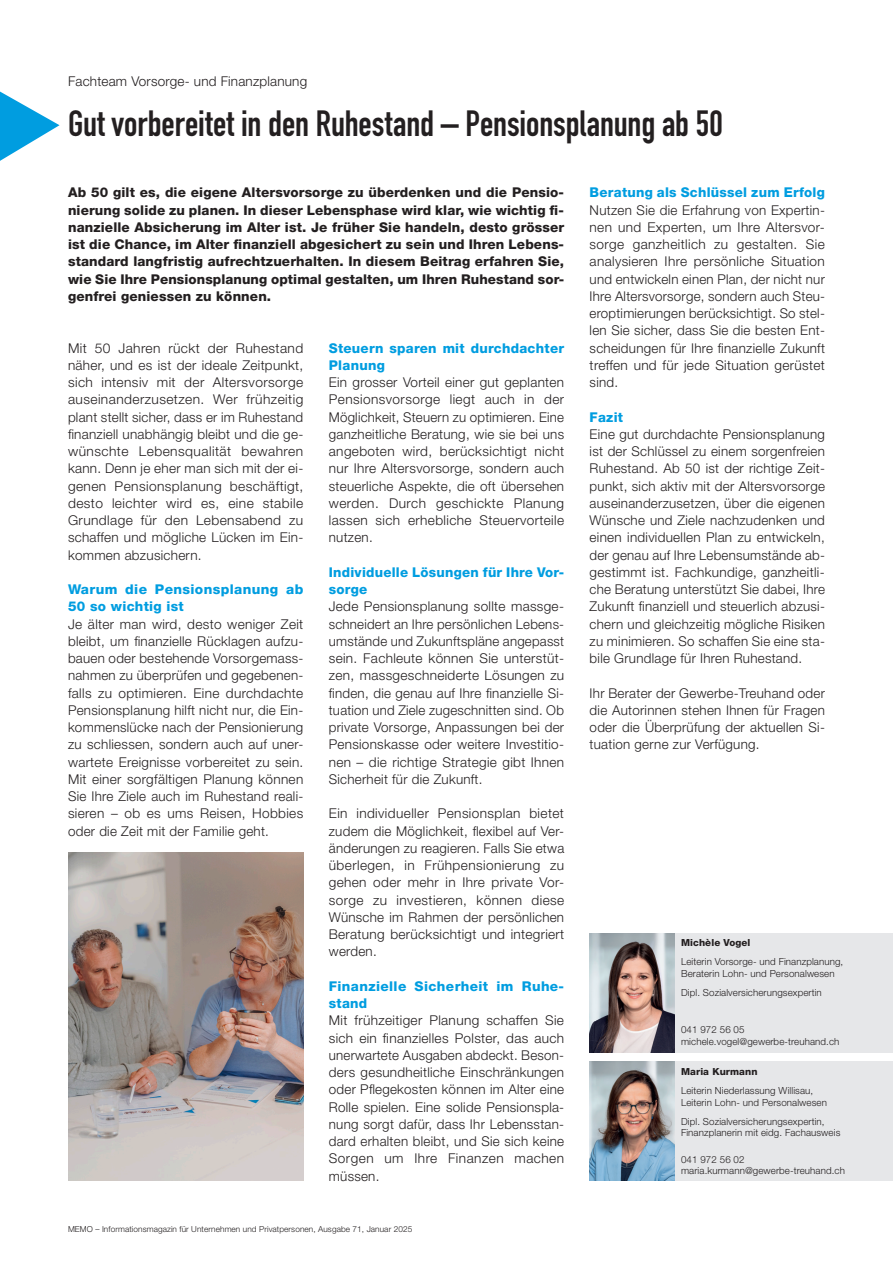
<style>
.page{position:relative;width:893px;height:1263px;background:#fff}
.page>*{position:absolute;margin:0;border:0;box-sizing:border-box;transform-origin:0 0}
._02_Titel{font:36px "DIN Engschrift Std";letter-spacing:-.005em;color:#231f20}
._04_Grundtext{font:300 13.5px/17.2px "Helvetica Neue LT Pro";letter-spacing:.02em;color:#231f20;text-align:justify}
._03_Lead{font:800 13.5px/17.2px "Helvetica Neue LT Pro";letter-spacing:.01em;color:#231f20;text-align:justify}
._04_Grundtext-2{font:800 13.5px/17.2px "Helvetica Neue LT Pro";letter-spacing:.02em;color:#009de0}
._01_Rubrik{font:300 13.5px "Helvetica Neue LT Std";letter-spacing:.015em;color:#231f20}
._06_Autor{font:300 9.75px/11.7px "Helvetica Neue LT Std";letter-spacing:.01em;color:#231f20}
._06_Autor_Name{font:300 9.75px/11.7px "Helvetica Neue LT Std";letter-spacing:.01em;color:#231f20}
._06_Autor_Name-2{font:800 9.75px "Helvetica Neue LT Pro";letter-spacing:.01em;color:#231f20}
.t1{font:300 8.25px "Helvetica Neue LT Pro";letter-spacing:.01em;color:#231f20}
</style>
<div class="page">
<svg style="left:0;top:92px;width:60px;height:69px"></svg>
<div style="left:675px;top:1061px;width:218px;height:120px;background:#e6e7e9"></div>
<img style="left:590px;top:1061px;width:85px;height:120px">
<img style="left:68px;top:853px;width:235px;height:328px">
<div style="left:675px;top:933px;width:218px;height:119px;background:#e6e7e9"></div>
<img style="left:590px;top:933px;width:85px;height:119px">
<p class="_01_Rubrik" style="left:68px;top:73px;width:241px">Fachteam Vorsorge- und Finanzplanung</p>
<p class="_02_Titel" style="left:68px;top:102px;width:656px">Gut vorbereitet in den Ruhestand – Pensionsplanung ab 50</p>
<p class="_03_Lead" style="left:68px;top:184px;width:498px">Ab 50 gilt es, die eigene Altersvorsorge zu überdenken und die Pensio&shy;nierung solide zu planen. In dieser Lebensphase wird klar, wie wichtig fi&shy;nanzielle Absicherung im Alter ist. Je früher Sie handeln, desto grösser ist die Chance, im Alter finanziell abgesichert zu sein und Ihren Lebens&shy;standard langfristig aufrechtzuerhalten. In diesem Beitrag erfahren Sie, wie Sie Ihre Pensionsplanung optimal gestalten, um Ihren Ruhestand sor&shy;genfrei geniessen zu können.</p>
<p class="_04_Grundtext-2" style="left:590px;top:184px;width:237px">Beratung als Schlüssel zum Erfolg</p>
<p class="_04_Grundtext" style="left:590px;top:201px;width:237px">Nutzen Sie die Erfahrung von Expertin&shy;nen und Experten, um Ihre Altersvor&shy;sorge ganzheitlich zu gestalten. Sie analysieren Ihre persönliche Situation und entwickeln einen Plan, der nicht nur Ihre Altersvorsorge, sondern auch Steu&shy;eroptimierungen berücksichtigt. So stel&shy;len Sie sicher, dass Sie die besten Ent&shy;scheidungen für Ihre finanzielle Zukunft treffen und für jede Situation gerüstet sind.</p>
<p class="_04_Grundtext-2" style="left:590px;top:408px;width:35px">Fazit</p>
<p class="_04_Grundtext" style="left:590px;top:425px;width:237px">Eine gut durchdachte Pensionsplanung ist der Schlüssel zu einem sorgenfreien Ruhestand. Ab 50 ist der richtige Zeit&shy;punkt, sich aktiv mit der Altersvorsorge auseinanderzusetzen, über die eigenen Wünsche und Ziele nachzudenken und einen individuellen Plan zu entwickeln, der genau auf Ihre Lebensumstände ab&shy;gestimmt ist. Fachkundige, ganzheitli&shy;che Beratung unterstützt Sie dabei, Ihre Zukunft finanziell und steuerlich abzusi&shy;chern und gleichzeitig mögliche Risiken zu minimieren. So schaffen Sie eine sta&shy;bile Grundlage für Ihren Ruhestand.</p>
<p class="_04_Grundtext" style="left:590px;top:684px;width:237px">Ihr Berater der Gewerbe-Treuhand oder die Autorinnen stehen Ihnen für Fragen oder die Überprüfung der aktuellen Si&shy;tuation gerne zur Verfügung.</p>
<p class="_04_Grundtext-2" style="left:329px;top:339px;width:237px">Steuern sparen mit durchdachter<br>Planung</p>
<p class="_04_Grundtext" style="left:329px;top:373px;width:237px">Ein grosser Vorteil einer gut geplanten Pensionsvorsorge liegt auch in der Möglichkeit, Steuern zu optimieren. Eine ganzheitliche Beratung, wie sie bei uns angeboten wird, berücksichtigt nicht nur Ihre Altersvorsorge, sondern auch steuerliche Aspekte, die oft übersehen werden. Durch geschickte Planung lassen sich erhebliche Steuervorteile nutzen.</p>
<p class="_04_Grundtext-2" style="left:329px;top:563px;width:237px">Individuelle Lösungen für Ihre Vor&shy;sorge</p>
<p class="_04_Grundtext" style="left:329px;top:598px;width:237px">Jede Pensionsplanung sollte massge&shy;schneidert an Ihre persönlichen Lebens&shy;umstände und Zukunftspläne angepasst sein. Fachleute können Sie unterstüt&shy;zen, massgeschneiderte Lösungen zu finden, die genau auf Ihre finanzielle Si&shy;tuation und Ziele zugeschnitten sind. Ob private Vorsorge, Anpassungen bei der Pensionskasse oder weitere Investitio&shy;nen – die richtige Strategie gibt Ihnen Sicherheit für die Zukunft.</p>
<p class="_04_Grundtext" style="left:329px;top:805px;width:237px">Ein individueller Pensionsplan bietet zudem die Möglichkeit, flexibel auf Ver&shy;änderungen zu reagieren. Falls Sie etwa überlegen, in Frühpensionierung zu gehen oder mehr in Ihre private Vor&shy;sorge zu investieren, können diese Wünsche im Rahmen der persönlichen Beratung berücksichtigt und integriert werden.</p>
<p class="_04_Grundtext-2" style="left:329px;top:977px;width:237px">Finanzielle Sicherheit im Ruhe&shy;stand</p>
<p class="_04_Grundtext" style="left:329px;top:1012px;width:237px">Mit frühzeitiger Planung schaffen Sie sich ein finanzielles Polster, das auch unerwartete Ausgaben abdeckt. Beson&shy;ders gesundheitliche Einschränkungen oder Pflegekosten können im Alter eine Rolle spielen. Eine solide Pensionspla&shy;nung sorgt dafür, dass Ihr Lebensstan&shy;dard erhalten bleibt, und Sie sich keine Sorgen um Ihre Finanzen machen müssen.</p>
<p class="_04_Grundtext" style="left:68px;top:339px;width:237px">Mit 50 Jahren rückt der Ruhestand näher, und es ist der ideale Zeitpunkt, sich intensiv mit der Altersvorsorge auseinanderzusetzen. Wer frühzeitig plant stellt sicher, dass er im Ruhestand finanziell unabhängig bleibt und die ge&shy;wünschte Lebensqualität bewahren kann. Denn je eher man sich mit der ei&shy;genen Pensionsplanung beschäftigt, desto leichter wird es, eine stabile Grundlage für den Lebensabend zu schaffen und mögliche Lücken im Ein&shy;kommen abzusichern.</p>
<p class="_04_Grundtext-2" style="left:68px;top:581px;width:237px">Warum die Pensionsplanung ab<br>50 so wichtig ist</p>
<p class="_04_Grundtext" style="left:68px;top:615px;width:237px">Je älter man wird, desto weniger Zeit bleibt, um finanzielle Rücklagen aufzu&shy;bauen oder bestehende Vorsorgemass&shy;nahmen zu überprüfen und gegebenen&shy;falls zu optimieren. Eine durchdachte Pensionsplanung hilft nicht nur, die Ein&shy;kommenslücke nach der Pensionierung zu schliessen, sondern auch auf uner&shy;wartete Ereignisse vorbereitet zu sein.<br>Mit einer sorgfältigen Planung können Sie Ihre Ziele auch im Ruhestand reali&shy;sieren – ob es ums Reisen, Hobbies oder die Zeit mit der Familie geht.</p>
<p class="_06_Autor_Name-2" style="left:681px;top:937px;width:71px">Michèle Vogel</p>
<p class="_06_Autor" style="left:681px;top:956px;width:164px">Leiterin Vorsorge- und Finanzplanung,<br>Beraterin Lohn- und Personalwesen</p>
<p class="_06_Autor" style="left:681px;top:987px;width:142px">Dipl. Sozialversicherungsexpertin</p>
<p class="_06_Autor" style="left:681px;top:1024px;width:160px">041 972 56 05 michele.vogel@gewerbe-treuhand.ch</p>
<p class="_06_Autor_Name-2" style="left:681px;top:1066px;width:78px">Maria Kurmann</p>
<p class="_06_Autor_Name" style="left:681px;top:1084px;width:147px">Leiterin Niederlassung Willisau,<br>Leiterin Lohn- und Personalwesen</p>
<p class="_06_Autor" style="left:681px;top:1115px;width:161px">Dipl. Sozialversicherungsexpertin,<br>Finanzplanerin mit eidg. Fachausweis</p>
<p class="_06_Autor" style="left:681px;top:1153px;width:165px">041 972 56 02 maria.kurmann@gewerbe-treuhand.ch</p>
<p class="t1" style="left:68px;top:1224px;width:346px">MEMO – Informationsmagazin für Unternehmen und Privatpersonen, Ausgabe 71, Januar 2025</p>
</div>
